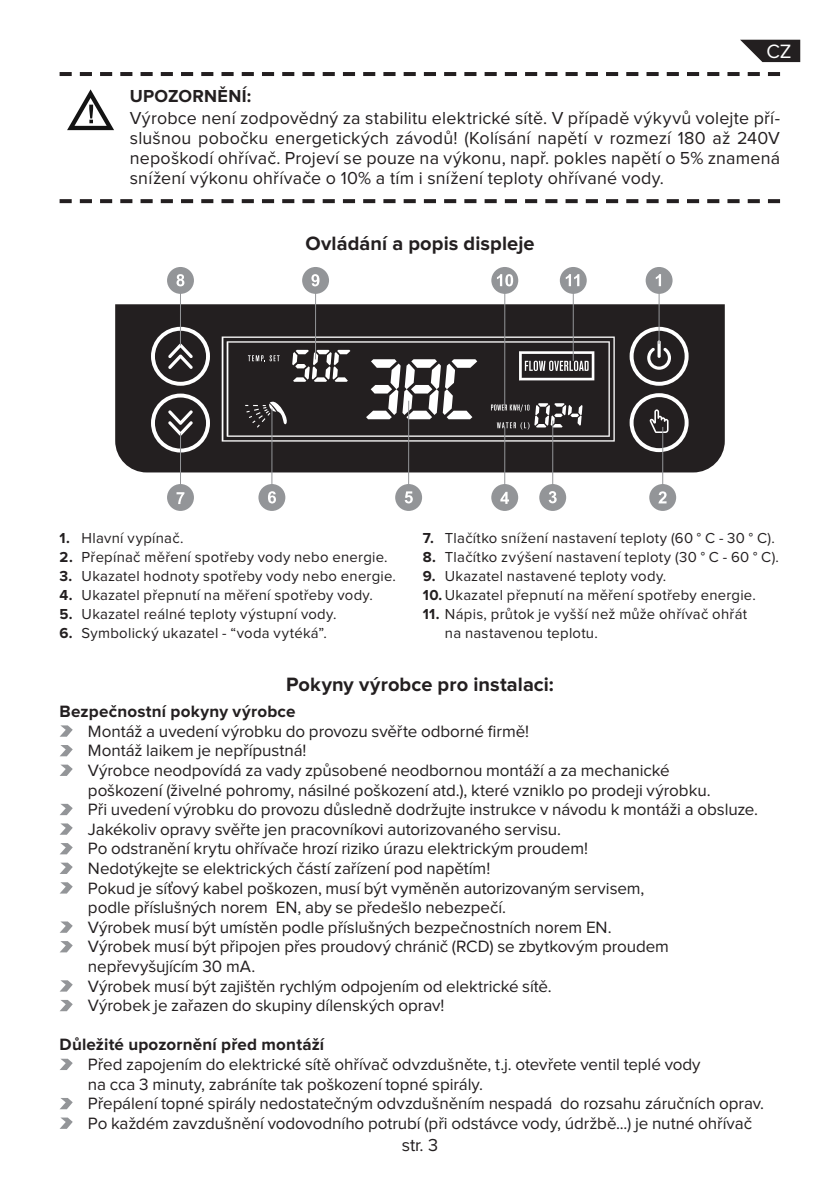
<style>
.page{position:relative;width:840px;height:1191px;background:#fff}
.page>*{position:absolute;margin:0;border:0;box-sizing:border-box;transform-origin:0 0}
.t1{font:700 20px "Proxima Nova";letter-spacing:.005em;color:#231f20}
.t2{font:20px "Proxima Nova";color:#fff}
.t3{font:18px/20px "Proxima Nova";letter-spacing:.01em;color:#231f20;text-align:justify}
.t4{font:700 18px "Proxima Nova";letter-spacing:.015em;color:#231f20}
.t5{font:17px/19.6px "Proxima Nova";letter-spacing:-.005em;color:#231f20}
.t6{font:700 17px "Proxima Nova";letter-spacing:.01em;color:#231f20}
.t7{font:15px/19px "Proxima Nova";letter-spacing:.02em;color:#231f20}
.s1{font-weight:700}
</style>
<div class="page">
<svg style="left:67px;top:89px;width:47px;height:41px"></svg>
<svg style="left:60px;top:72px;width:719px;height:4px"></svg>
<svg style="left:60px;top:199px;width:719px;height:4px"></svg>
<svg style="left:740px;top:40px;width:59px;height:22px"></svg>
<svg style="left:60px;top:725px;width:13px;height:11px"></svg>
<svg style="left:60px;top:745px;width:13px;height:11px"></svg>
<svg style="left:60px;top:764px;width:13px;height:12px"></svg>
<svg style="left:60px;top:804px;width:13px;height:11px"></svg>
<svg style="left:60px;top:823px;width:13px;height:11px"></svg>
<svg style="left:60px;top:843px;width:13px;height:11px"></svg>
<svg style="left:60px;top:862px;width:13px;height:12px"></svg>
<svg style="left:60px;top:882px;width:13px;height:11px"></svg>
<svg style="left:60px;top:921px;width:13px;height:11px"></svg>
<svg style="left:60px;top:941px;width:13px;height:11px"></svg>
<svg style="left:60px;top:980px;width:13px;height:11px"></svg>
<svg style="left:60px;top:1000px;width:13px;height:11px"></svg>
<svg style="left:60px;top:1058px;width:13px;height:12px"></svg>
<svg style="left:60px;top:1098px;width:13px;height:11px"></svg>
<svg style="left:60px;top:1117px;width:13px;height:11px"></svg>
<div style="left:115px;top:304px;width:609px;height:168px;background:#231f20"></div>
<svg style="left:222px;top:336px;width:392px;height:105px;background:#5a5757"></svg>
<svg style="left:151px;top:327px;width:59px;height:59px"></svg>
<svg style="left:151px;top:393px;width:59px;height:59px"></svg>
<svg style="left:629px;top:327px;width:59px;height:59px"></svg>
<hr style="left:657px;top:340px;width:3px;height:18px;background:#fff;border-radius:2px">
<svg style="left:629px;top:393px;width:59px;height:59px"></svg>
<svg style="left:227px;top:341px;width:382px;height:96px;background:#484445"></svg>
<hr style="left:315px;top:290px;width:1px;height:69px;background:#939598">
<hr style="left:180px;top:289px;width:1px;height:56px;background:#939598">
<hr style="left:180px;top:433px;width:1px;height:54px;background:#939598">
<hr style="left:572px;top:288px;width:1px;height:73px;background:#939598">
<hr style="left:658px;top:288px;width:1px;height:56px;background:#939598">
<hr style="left:504px;top:289px;width:1px;height:116px;background:#939598">
<hr style="left:661px;top:427px;width:2px;height:59px;background:#939598">
<hr style="left:504px;top:427px;width:1px;height:60px;background:#939598">
<hr style="left:552px;top:420px;width:1px;height:66px;background:#939598">
<hr style="left:271px;top:408px;width:1px;height:78px;background:#939598">
<hr style="left:408px;top:401px;width:1px;height:85px;background:#939598">
<div style="left:167px;top:267px;width:27px;height:27px;background:#939598;border-radius:50%"></div>
<div style="left:302px;top:267px;width:27px;height:27px;background:#939598;border-radius:50%"></div>
<div style="left:491px;top:267px;width:27px;height:27px;background:#939598;border-radius:50%"></div>
<div style="left:559px;top:267px;width:27px;height:27px;background:#939598;border-radius:50%"></div>
<div style="left:645px;top:267px;width:27px;height:27px;background:#939598;border-radius:50%"></div>
<div style="left:167px;top:484px;width:27px;height:27px;background:#939598;border-radius:50%"></div>
<div style="left:258px;top:484px;width:27px;height:27px;background:#939598;border-radius:50%"></div>
<div style="left:395px;top:484px;width:27px;height:27px;background:#939598;border-radius:50%"></div>
<div style="left:491px;top:484px;width:27px;height:27px;background:#939598;border-radius:50%"></div>
<div style="left:539px;top:484px;width:27px;height:27px;background:#939598;border-radius:50%"></div>
<div style="left:649px;top:484px;width:26px;height:27px;background:#939598;border-radius:50%"></div>
<svg style="left:655px;top:274px;width:5px;height:12px"></svg>
<svg style="left:658px;top:491px;width:8px;height:12px"></svg>
<svg style="left:500px;top:492px;width:8px;height:12px"></svg>
<svg style="left:404px;top:491px;width:8px;height:12px"></svg>
<svg style="left:268px;top:491px;width:8px;height:12px"></svg>
<svg style="left:176px;top:492px;width:8px;height:12px"></svg>
<svg style="left:548px;top:491px;width:8px;height:12px"></svg>
<svg style="left:176px;top:274px;width:8px;height:12px"></svg>
<svg style="left:311px;top:274px;width:8px;height:12px"></svg>
<svg style="left:497px;top:274px;width:16px;height:12px"></svg>
<svg style="left:565px;top:274px;width:14px;height:12px"></svg>
<p class="t2" style="left:766px;top:42px;width:27px">CZ</p>
<p class="t4" style="left:130px;top:88px;width:123px">UPOZORNĚNÍ:</p>
<p class="t3" style="left:130px;top:109px;width:651px">Výrobce není zodpovědný za stabilitu elektrické sítě. V případě výkyvů volejte pří&shy;slušnou pobočku energetických závodů! (Kolísání napětí v rozmezí 180 až 240V nepoškodí ohřívač. Projeví se pouze na výkonu, např. pokles napětí o 5% znamená snížení výkonu ohřívače o 10% a tím i snížení teploty ohřívané vody.</p>
<p class="t1" style="left:305px;top:234px;width:230px">Ovládání a popis displeje</p>
<p class="t7" style="left:60px;top:529px;width:125px"><span class="s1">1.</span> Hlavní vypínač.</p>
<p class="t7" style="left:60px;top:548px;width:329px"><span class="s1">2.</span> Přepínač měření spotřeby vody nebo energie.</p>
<p class="t7" style="left:60px;top:567px;width:338px"><span class="s1">3.</span> Ukazatel hodnoty spotřeby vody nebo energie.</p>
<p class="t7" style="left:60px;top:586px;width:315px"><span class="s1">4.</span> Ukazatel přepnutí na měření spotřeby vody.</p>
<p class="t7" style="left:60px;top:605px;width:278px"><span class="s1">5.</span> Ukazatel reálné teploty výstupní vody.</p>
<p class="t7" style="left:60px;top:624px;width:269px"><span class="s1">6.</span> Symbolický ukazatel - “voda vytéká”.</p>
<p class="t7" style="left:422px;top:529px;width:353px"><span class="s1">7.</span> Tlačítko snížení nastavení teploty (60 ° C - 30 ° C).</p>
<p class="t7" style="left:422px;top:548px;width:357px"><span class="s1">8.</span> Tlačítko zvýšení nastavení teploty (30 ° C - 60 ° C).</p>
<p class="t7" style="left:422px;top:567px;width:245px"><span class="s1">9.</span> Ukazatel nastavené teploty vody.</p>
<p class="t7" style="left:422px;top:586px;width:334px"><span class="s1">10.</span> Ukazatel přepnutí na měření spotřeby energie.</p>
<p class="t7" style="left:444px;top:605px;width:303px;text-indent:-22px"><span class="s1">11.</span> Nápis, průtok je vyšší než může ohřívač ohřát na nastavenou teplotu.</p>
<p class="t1" style="left:286px;top:675px;width:269px">Pokyny výrobce pro instalaci:</p>
<p class="t6" style="left:60px;top:703px;width:237px">Bezpečnostní pokyny výrobce</p>
<p class="t5" style="left:88px;top:722px;width:671px">Montáž a uvedení výrobku do provozu svěřte odborné firmě!<br>Montáž laikem je nepřípustná!<br>Výrobce neodpovídá za vady způsobené neodbornou montáží a za mechanické<br>poškození (živelné pohromy, násilné poškození atd.), které vzniklo po prodeji výrobku.<br>Při uvedení výrobku do provozu důsledně dodržujte instrukce v návodu k montáži a obsluze.<br>Jakékoliv opravy svěřte jen pracovníkovi autorizovaného servisu.<br>Po odstranění krytu ohřívače hrozí riziko úrazu elektrickým proudem!<br>Nedotýkejte se elektrických částí zařízení pod napětím!<br>Pokud je síťový kabel poškozen, musí být vyměněn autorizovaným servisem,<br>podle příslušných norem EN, aby se předešlo nebezpečí.<br>Výrobek musí být umístěn podle příslušných bezpečnostních norem EN.<br>Výrobek musí být připojen přes proudový chránič (RCD) se zbytkovým proudem nepřevyšujícím 30 mA.<br>Výrobek musí být zajištěn rychlým odpojením od elektrické sítě.<br>Výrobek je zařazen do skupiny dílenských oprav!</p>
<p class="t6" style="left:60px;top:1037px;width:266px">Důležité upozornění před montáží</p>
<p class="t5" style="left:88px;top:1055px;width:677px">Před zapojením do elektrické sítě ohřívač odvzdušněte, t.j. otevřete ventil teplé vody<br>na cca 3 minuty, zabráníte tak poškození topné spirály.<br>Přepálení topné spirály nedostatečným odvzdušněním nespadá do rozsahu záručních oprav.<br>Po každém zavzdušnění vodovodního potrubí (při odstávce vody, údržbě...) je nutné ohřívač</p>
<p class="t3" style="left:402px;top:1136px;width:38px">str. 3</p>
</div>
